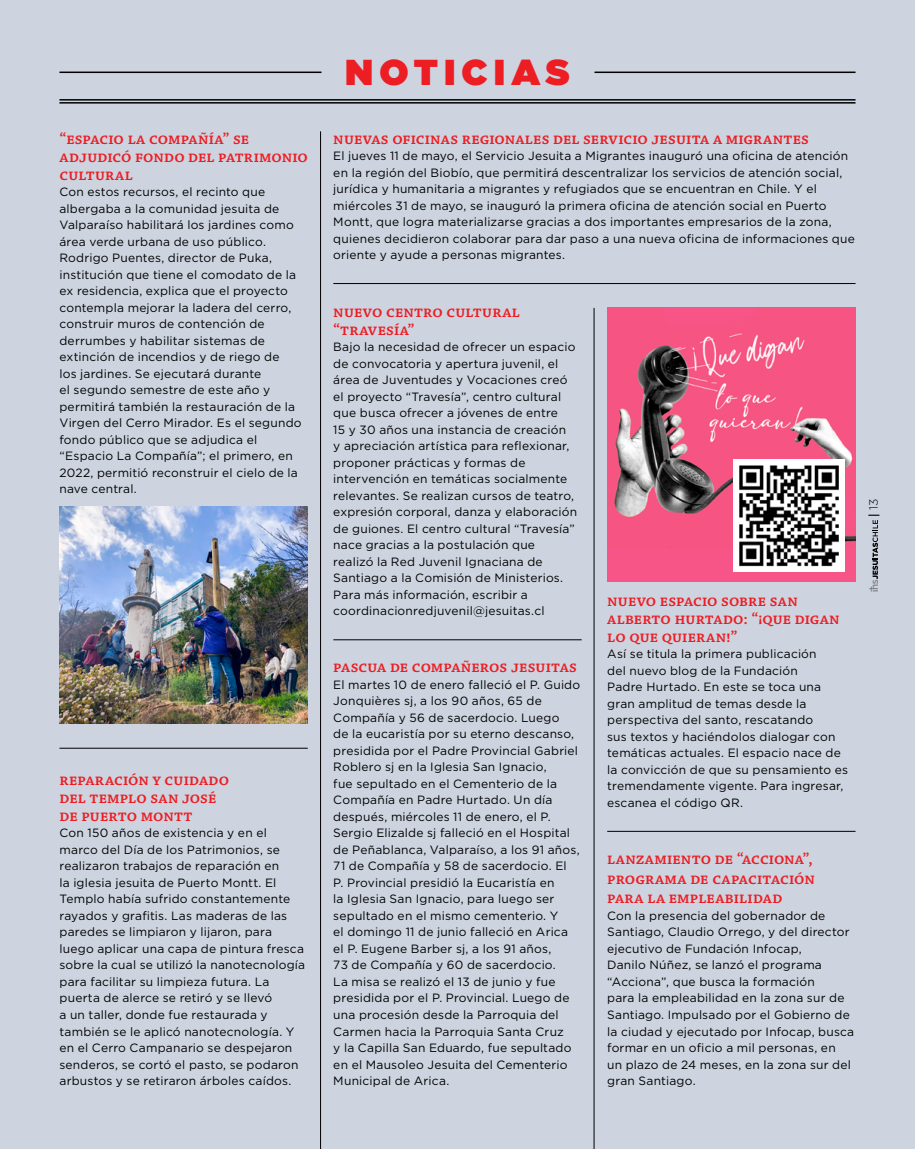
<style>
.page{position:relative;width:915px;height:1149px;background:#fff}
.page>*{position:absolute;margin:0;border:0;box-sizing:border-box;transform-origin:0 0}
.t1{font:900 36px "Gotham";letter-spacing:.17em;color:#ed1d24}
.t2{font:600 16.5px/18px "Chaparral Pro";letter-spacing:.005em;color:#ed1d24}
.t3{font:12px/16.5px "Gotham";letter-spacing:.015em;color:#000}
.t4{font:300 12px "Gotham";color:#000}
</style>
<div class="page">
<div style="left:0;top:0;width:914px;height:1148px;background:#cdd4df"></div>
<hr style="left:320px;top:131px;width:1px;height:1017px;background:#000">
<hr style="left:593px;top:308px;width:1px;height:840px;background:#000">
<hr style="left:333px;top:283px;width:522px;height:1px;background:#000">
<hr style="left:333px;top:639px;width:248px;height:1px;background:#000">
<hr style="left:59px;top:747px;width:249px;height:1px;background:#000">
<img style="left:59px;top:506px;width:249px;height:217px">
<hr style="left:607px;top:830px;width:248px;height:1px;background:#000">
<img style="left:607px;top:308px;width:248px;height:273px">
<img style="left:733px;top:459px;width:111px;height:112px">
<hr style="left:59px;top:71px;width:262px;height:2px;background:#000">
<hr style="left:594px;top:71px;width:261px;height:2px;background:#000">
<hr style="left:59px;top:99px;width:796px;height:1px;background:#000">
<hr style="left:59px;top:102px;width:796px;height:1px;background:#000">
<svg style="left:868px;top:514px;width:11px;height:77px"></svg>
<h2 class="t2" style="left:59px;top:130px;width:250px">“espacio la compañía” se adjudicó fondo del patrimonio cultural</h2>
<p class="t3" style="left:59px;top:183px;width:244px">Con estos recursos, el recinto que albergaba a la comunidad jesuita de Valparaíso habilitará los jardines como área verde urbana de uso público.<br>Rodrigo Puentes, director de Puka, institución que tiene el comodato de la ex residencia, explica que el proyecto contempla mejorar la ladera del cerro, construir muros de contención de derrumbes y habilitar sistemas de extinción de incendios y de riego de<br>los jardines. Se ejecutará durante<br>el segundo semestre de este año y permitirá también la restauración de la Virgen del Cerro Mirador. Es el segundo fondo público que se adjudica el “Espacio La Compañía”; el primero, en 2022, permitió reconstruir el cielo de la nave central.</p>
<h2 class="t2" style="left:59px;top:770px;width:171px">reparación y cuidado del templo san josé de puerto montt</h2>
<p class="t3" style="left:59px;top:824px;width:247px">Con 150 años de existencia y en el marco del Día de los Patrimonios, se realizaron trabajos de reparación en<br>la iglesia jesuita de Puerto Montt. El Templo había sufrido constantemente rayados y grafitis. Las maderas de las paredes se limpiaron y lijaron, para luego aplicar una capa de pintura fresca sobre la cual se utilizó la nanotecnología para facilitar su limpieza futura. La puerta de alerce se retiró y se llevó<br>a un taller, donde fue restaurada y también se le aplicó nanotecnología. Y en el Cerro Campanario se despejaron senderos, se cortó el pasto, se podaron arbustos y se retiraron árboles caídos.</p>
<h1 class="t1" style="left:345px;top:46px;width:226px">NOTICIAS</h1>
<h2 class="t2" style="left:333px;top:130px;width:477px">nuevas oficinas regionales del servicio jesuita a migrantes</h2>
<p class="t3" style="left:333px;top:147px;width:523px">El jueves 11 de mayo, el Servicio Jesuita a Migrantes inauguró una oficina de atención en la región del Biobío, que permitirá descentralizar los servicios de atención social, jurídica y humanitaria a migrantes y refugiados que se encuentran en Chile. Y el miércoles 31 de mayo, se inauguró la primera oficina de atención social en Puerto Montt, que logra materializarse gracias a dos importantes empresarios de la zona, quienes decidieron colaborar para dar paso a una nueva oficina de informaciones que oriente y ayude a personas migrantes.</p>
<h2 class="t2" style="left:333px;top:303px;width:188px">nuevo centro cultural “travesía”</h2>
<p class="t3" style="left:333px;top:338px;width:245px">Bajo la necesidad de ofrecer un espacio de convocatoria y apertura juvenil, el área de Juventudes y Vocaciones creó el proyecto “Travesía”, centro cultural que busca ofrecer a jóvenes de entre<br>15 y 30 años una instancia de creación<br>y apreciación artística para reflexionar, proponer prácticas y formas de intervención en temáticas socialmente relevantes. Se realizan cursos de teatro, expresión corporal, danza y elaboración de guiones. El centro cultural “Travesía” nace gracias a la postulación que realizó la Red Juvenil Ignaciana de Santiago a la Comisión de Ministerios.<br>Para más información, escribir a coordinacionredjuvenil@jesuitas.cl</p>
<h2 class="t2" style="left:333px;top:658px;width:245px">pascua de compañeros jesuitas</h2>
<p class="t3" style="left:333px;top:675px;width:248px">El martes 10 de enero falleció el P. Guido Jonquières sj, a los 90 años, 65 de Compañía y 56 de sacerdocio. Luego<br>de la eucaristía por su eterno descanso, presidida por el Padre Provincial Gabriel Roblero sj en la Iglesia San Ignacio,<br>fue sepultado en el Cementerio de la Compañía en Padre Hurtado. Un día después, miércoles 11 de enero, el P.<br>Sergio Elizalde sj falleció en el Hospital de Peñablanca, Valparaíso, a los 91 años, 71 de Compañía y 58 de sacerdocio. El<br>P. Provincial presidió la Eucaristía en<br>la Iglesia San Ignacio, para luego ser sepultado en el mismo cementerio. Y<br>el domingo 11 de junio falleció en Arica el P. Eugene Barber sj, a los 91 años,<br>73 de Compañía y 60 de sacerdocio.<br>La misa se realizó el 13 de junio y fue presidida por el P. Provincial. Luego de una procesión desde la Parroquia del Carmen hacia la Parroquia Santa Cruz<br>y la Capilla San Eduardo, fue sepultado en el Mausoleo Jesuita del Cementerio Municipal de Arica.</p>
<p class="t4" style="left:865px;top:510px;width:13px;rotate:-90deg">13</p>
<h2 class="t2" style="left:607px;top:592px;width:234px">nuevo espacio sobre san alberto hurtado: “¡que digan lo que quieran!”</h2>
<p class="t3" style="left:607px;top:645px;width:242px">Así se titula la primera publicación<br>del nuevo blog de la Fundación<br>Padre Hurtado. En este se toca una gran amplitud de temas desde la perspectiva del santo, rescatando<br>sus textos y haciéndolos dialogar con temáticas actuales. El espacio nace de la convicción de que su pensamiento es tremendamente vigente. Para ingresar, escanea el código QR.</p>
<h2 class="t2" style="left:607px;top:849px;width:209px;line-height:19.5px">lanzamiento de “acciona”, programa de capacitación para la empleabilidad</h2>
<p class="t3" style="left:607px;top:906px;width:248px">Con la presencia del gobernador de Santiago, Claudio Orrego, y del director ejecutivo de Fundación Infocap,<br>Danilo Núñez, se lanzó el programa “Acciona”, que busca la formación<br>para la empleabilidad en la zona sur de Santiago. Impulsado por el Gobierno de la ciudad y ejecutado por Infocap, busca formar en un oficio a mil personas, en<br>un plazo de 24 meses, en la zona sur del gran Santiago.</p>
</div>
